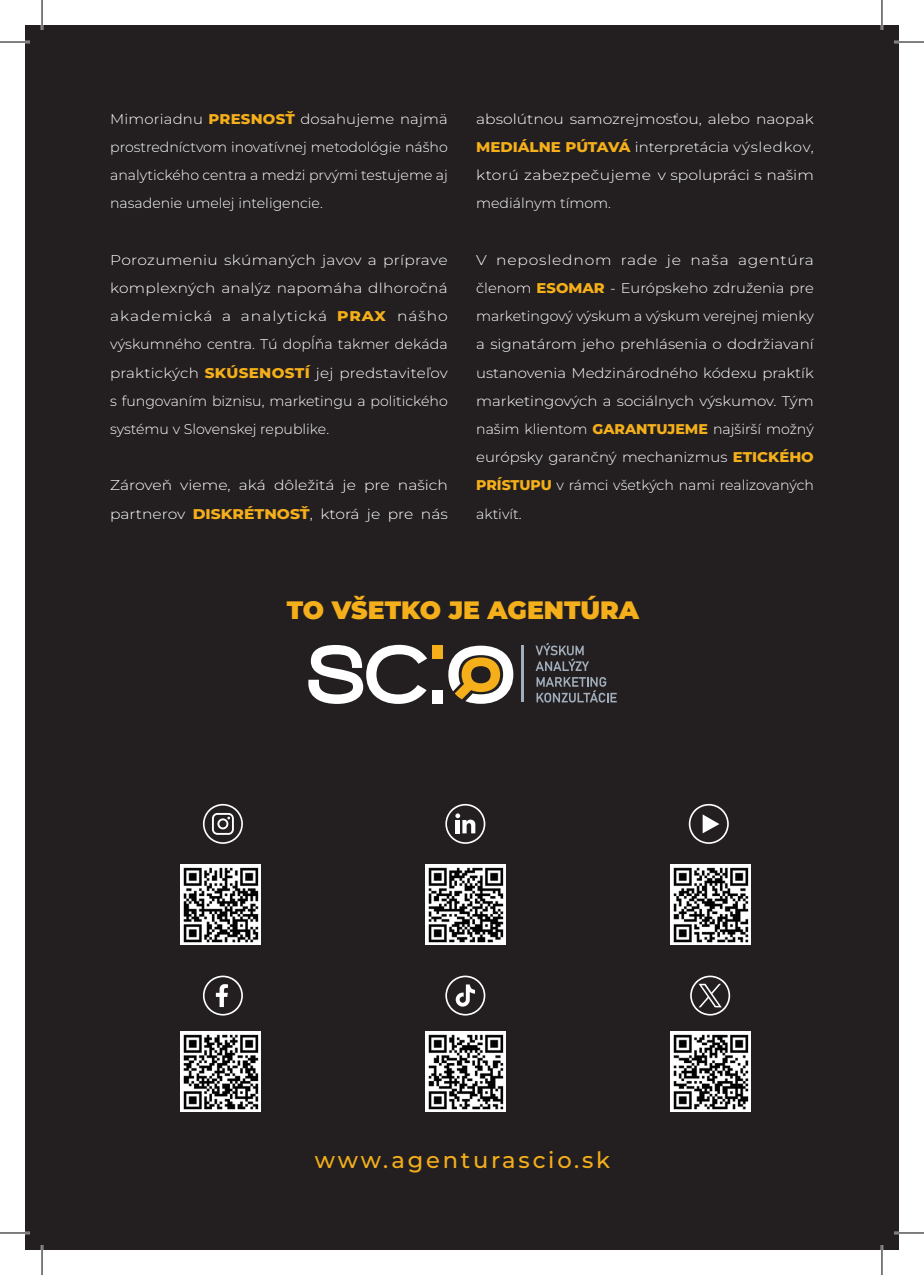
<style>
.page{position:relative;width:924px;height:1275px;background:#fff}
.page>*{position:absolute;margin:0;border:0;box-sizing:border-box;transform-origin:0 0}
.t1{font:900 25.2px "Montserrat";color:#f4af1a}
.t2{font:500 22.6px "Montserrat";letter-spacing:.125em;color:#f4af1a}
.t3{font:300 14px/28.2px "Montserrat";color:#fff;text-align:right;scale:1.1 1}
.t4{font:300 14px/28.2px "Montserrat";color:#fff;text-align:justify;scale:1.05 1}
.t5{font:300 14px/28.2px "Montserrat";color:#fff;text-align:justify}
.t6{font:300 14px/28.2px "Montserrat";letter-spacing:.02em;color:#fff;text-align:right;scale:1.1 1}
.t7{font:300 14px "Montserrat";letter-spacing:.06em;color:#fff;scale:1.1 1}
.t8{font:300 14px "Montserrat";letter-spacing:.05em;color:#fff;scale:1.1 1}
.t9{font:800 14px "Montserrat";color:#f4af1a;scale:1.1 1}
.s1{font-weight:800;color:#f4af1a}
.s2{font-weight:300;color:#fff}
</style>
<div class="page">
<div style="left:25px;top:25px;width:873px;height:1225px;background:#231f20"></div>
<hr style="left:521px;top:645px;width:2px;height:57px;background:#a1adba">
<svg style="left:308px;top:645px;width:119px;height:59px"></svg>
<div style="left:432px;top:690px;width:10px;height:13px;background:#fff"></div>
<div style="left:432px;top:645px;width:10px;height:14px;background:#f4af1a"></div>
<svg style="left:448px;top:645px;width:65px;height:59px"></svg>
<svg style="left:535px;top:642px;width:54px;height:29px"></svg>
<svg style="left:536px;top:677px;width:80px;height:25px"></svg>
<svg style="left:203px;top:804px;width:40px;height:40px"></svg>
<svg style="left:445px;top:804px;width:40px;height:40px"></svg>
<svg style="left:203px;top:975px;width:40px;height:40px"></svg>
<svg style="left:445px;top:975px;width:40px;height:40px"></svg>
<svg style="left:690px;top:975px;width:39px;height:40px"></svg>
<svg style="left:688px;top:804px;width:40px;height:40px"></svg>
<img style="left:180px;top:864px;width:80px;height:80px">
<img style="left:425px;top:864px;width:80px;height:80px">
<img style="left:670px;top:864px;width:79px;height:80px">
<img style="left:180px;top:1031px;width:80px;height:80px">
<img style="left:425px;top:1031px;width:80px;height:80px">
<img style="left:670px;top:1031px;width:79px;height:80px">
<hr style="left:0;top:41px;width:30px;height:2px;background:#fff">
<hr style="left:893px;top:41px;width:30px;height:2px;background:#fff">
<hr style="left:0;top:1231px;width:30px;height:3px;background:#fff">
<hr style="left:893px;top:1231px;width:30px;height:3px;background:#fff">
<hr style="left:41px;top:0;width:2px;height:30px;background:#fff">
<hr style="left:41px;top:1245px;width:2px;height:30px;background:#fff">
<hr style="left:880px;top:0;width:2px;height:30px;background:#fff">
<hr style="left:880px;top:1245px;width:2px;height:30px;background:#fff">
<hr style="left:0;top:42px;width:30px;height:1px;background:#000">
<hr style="left:893px;top:42px;width:30px;height:1px;background:#000">
<hr style="left:0;top:1232px;width:30px;height:1px;background:#000">
<hr style="left:893px;top:1232px;width:30px;height:1px;background:#000">
<hr style="left:42px;top:0;width:1px;height:30px;background:#000">
<hr style="left:42px;top:1245px;width:1px;height:30px;background:#000">
<hr style="left:881px;top:0;width:1px;height:30px;background:#000">
<hr style="left:881px;top:1245px;width:1px;height:30px;background:#000">
<p class="t4" style="left:110px;top:104px;width:323px">Mimoriadnu <span class="s1">PRESNOSŤ</span> dosahujeme najmä prostredníctvom inovatívnej metodológie nášho analytického centra a medzi prvými testujeme aj nasadenie umelej inteligencie.</p>
<p class="t6" style="left:110px;top:245px;width:308px">Porozumeniu skúmaných javov a príprave komplexných analýz napomáha dlhoročná nášho</p>
<p class="t7" style="left:110px;top:307px;width:94px">akademická</p>
<p class="t5" style="left:110px;top:330px;width:339px">výskumného centra. Tú dopĺňa takmer dekáda praktických <span class="s1">SKÚSENOSTÍ</span> jej predstaviteľov s fungovaním biznisu, marketingu a politického systému v Slovenskej republike.</p>
<p class="t7" style="left:241px;top:307px;width:80px">analytická</p>
<p class="t9" style="left:337px;top:307px;width:46px">PRAX</p>
<p class="t3" style="left:222px;top:302px;width:10px">a</p>
<p class="t3" style="left:110px;top:471px;width:58px">Zároveň</p>
<p class="t3" style="left:180px;top:471px;width:47px">vieme,</p>
<p class="t3" style="left:239px;top:471px;width:26px">aká</p>
<p class="t3" style="left:274px;top:471px;width:56px">dôležitá</p>
<p class="t3" style="left:342px;top:471px;width:14px">je</p>
<p class="t3" style="left:364px;top:471px;width:25px">pre</p>
<p class="t3" style="left:398px;top:471px;width:47px">našich</p>
<p class="t3" style="left:110px;top:499px;width:70px">partnerov</p>
<p class="t9" style="left:193px;top:504px;width:111px">DISKRÉTNOSŤ<span class="s2">,</span></p>
<p class="t3" style="left:320px;top:499px;width:37px">ktorá</p>
<p class="t3" style="left:367px;top:499px;width:14px">je</p>
<p class="t3" style="left:387px;top:499px;width:25px">pre</p>
<p class="t3" style="left:420px;top:499px;width:26px">nás</p>
<p class="t3" style="left:476px;top:104px;width:308px">absolútnou samozrejmosťou, alebo naopak<br><span class="s1">MEDIÁLNE PÚTAVÁ</span> interpretácia výsledkov, v spolupráci s našim</p>
<p class="t6" style="left:476px;top:161px;width:160px;text-align:left">ktorú zabezpečujeme mediálnym tímom.</p>
<p class="t8" style="left:496px;top:250px;width:106px">neposlednom</p>
<p class="t3" style="left:620px;top:245px;width:35px">rade</p>
<p class="t3" style="left:666px;top:245px;width:14px">je</p>
<p class="t3" style="left:690px;top:245px;width:36px">naša</p>
<p class="t8" style="left:737px;top:250px;width:70px">agentúra</p>
<p class="t3" style="left:476px;top:245px;width:308px;text-align:left">V<br>členom <span class="s1">ESOMAR</span> - Európskeho združenia pre marketingový výskum a výskum verejnej mienky a signatárom jeho prehlásenia o dodržiavaní ustanovenia Medzinárodného kódexu praktík marketingových a sociálnych výskumov. Tým našim klientom <span class="s1">GARANTUJEME</span> najširší možný európsky garančný mechanizmus <span class="s1">ETICKÉHO PRÍSTUPU</span> v rámci všetkých nami realizovaných aktivít.</p>
<p class="t1" style="left:286px;top:593px;width:354px">TO VŠETKO JE AGENTÚRA</p>
<p class="t2" style="left:315px;top:1144px;width:296px">www.agenturascio.sk</p>
</div>
